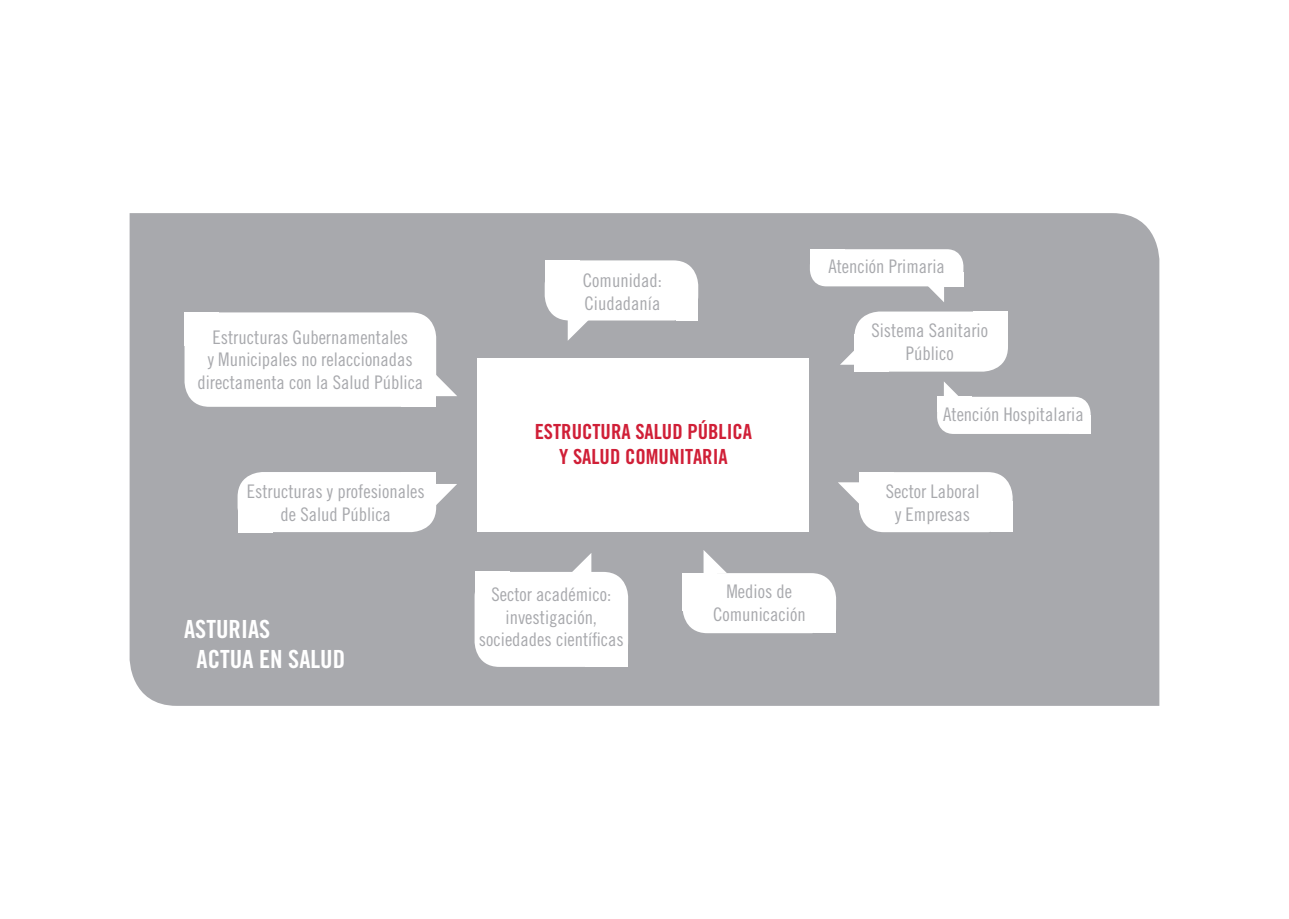
<style>
.page{position:relative;width:1289px;height:919px;background:#fff}
.page>*{position:absolute;margin:0;border:0;box-sizing:border-box;transform-origin:0 0}
.t1{font:25.05px/30px "Trade Gothic Bold Cond Twenty";color:#fff}
.t2{font:20.85px/25px "Trade Gothic Bold Cond Twenty";color:#d01f37;text-align:center}
.t3{font:18.75px/23px "Trade Gothic Cond Eighteen";color:#a8a9ad;text-align:center}
</style>
<div class="page">
<div style="left:130px;top:213px;width:1029px;height:492px;background:#a8a9ad"></div>
<div style="left:859px;top:472px;width:153px;height:60px;background:#fff;border-radius:25px"></div>
<div style="left:682px;top:573px;width:154px;height:60px;background:#fff;border-radius:25px"></div>
<div style="left:237px;top:472px;width:199px;height:60px;background:#fff;border-radius:25px"></div>
<div style="left:184px;top:312px;width:252px;height:95px;background:#fff;border-radius:25px"></div>
<div style="left:474px;top:572px;width:154px;height:94px;background:#fff;border-radius:25px"></div>
<div style="left:859px;top:472px;width:34px;height:37px;background:#fff"></div>
<div style="left:682px;top:573px;width:35px;height:37px;background:#fff"></div>
<div style="left:237px;top:495px;width:35px;height:37px;background:#fff"></div>
<div style="left:401px;top:369px;width:35px;height:38px;background:#fff"></div>
<div style="left:474px;top:572px;width:35px;height:37px;background:#fff"></div>
<div style="left:990px;top:501px;width:22px;height:31px;background:#fff"></div>
<div style="left:814px;top:602px;width:22px;height:31px;background:#fff"></div>
<div style="left:401px;top:472px;width:35px;height:34px;background:#fff"></div>
<div style="left:184px;top:312px;width:35px;height:34px;background:#fff"></div>
<div style="left:585px;top:635px;width:43px;height:31px;background:#fff"></div>
<div style="left:854px;top:311px;width:154px;height:60px;background:#fff;border-radius:25px"></div>
<div style="left:854px;top:334px;width:35px;height:37px;background:#fff"></div>
<div style="left:973px;top:311px;width:35px;height:31px;background:#fff"></div>
<div style="left:809px;top:249px;width:154px;height:37px;background:#fff;border-radius:17px"></div>
<div style="left:937px;top:397px;width:153px;height:37px;background:#fff;border-radius:17px"></div>
<div style="left:809px;top:249px;width:35px;height:15px;background:#fff"></div>
<div style="left:937px;top:397px;width:34px;height:15px;background:#fff"></div>
<div style="left:941px;top:272px;width:22px;height:15px;background:#fff"></div>
<div style="left:1068px;top:415px;width:22px;height:19px;background:#fff"></div>
<div style="left:544px;top:260px;width:154px;height:60px;background:#fff;border-radius:25px"></div>
<div style="left:477px;top:359px;width:332px;height:173px;background:#fff"></div>
<svg style="left:567px;top:320px;width:24px;height:21px"></svg>
<svg style="left:567px;top:553px;width:24px;height:19px"></svg>
<svg style="left:703px;top:550px;width:24px;height:23px"></svg>
<svg style="left:436px;top:372px;width:21px;height:24px"></svg>
<svg style="left:840px;top:341px;width:14px;height:24px"></svg>
<svg style="left:943px;top:381px;width:17px;height:16px"></svg>
<svg style="left:927px;top:286px;width:17px;height:16px"></svg>
<svg style="left:436px;top:484px;width:21px;height:23px"></svg>
<svg style="left:837px;top:482px;width:22px;height:24px"></svg>
<div style="left:544px;top:260px;width:35px;height:37px;background:#fff"></div>
<div style="left:676px;top:290px;width:22px;height:30px;background:#fff"></div>
<p class="t3" style="left:197px;top:325px;width:227px">Estructuras Gubernamentales<br>y Municipales no relaccionadas directamenta con la Salud Pública</p>
<p class="t3" style="left:247px;top:479px;width:179px">Estructuras y profesionales de Salud Pública</p>
<h1 class="t1" style="left:197px;top:614px;width:150px;text-indent:-12px">ASTURIAS<br>ACTUA EN SALUD</h1>
<p class="t3" style="left:583px;top:268px;width:81px;text-align:left">Comunidad:<br>Ciudadanía</p>
<p class="t2" style="left:534px;top:418px;width:219px">ESTRUCTURA SALUD PÚBLICA<br>Y SALUD COMUNITARIA</p>
<p class="t3" style="left:828px;top:255px;width:118px">Atención Primaria</p>
<p class="t3" style="left:871px;top:318px;width:118px">Sistema Sanitario<br>Público</p>
<p class="t3" style="left:943px;top:403px;width:142px">Atención Hospitalaria</p>
<p class="t3" style="left:885px;top:479px;width:95px">Sector Laboral y Empresas</p>
<p class="t3" style="left:479px;top:582px;width:146px">Sector académico: investigación, sociedades científicas</p>
<p class="t3" style="left:713px;top:579px;width:94px">Medios de<br>Comunicación</p>
</div>
